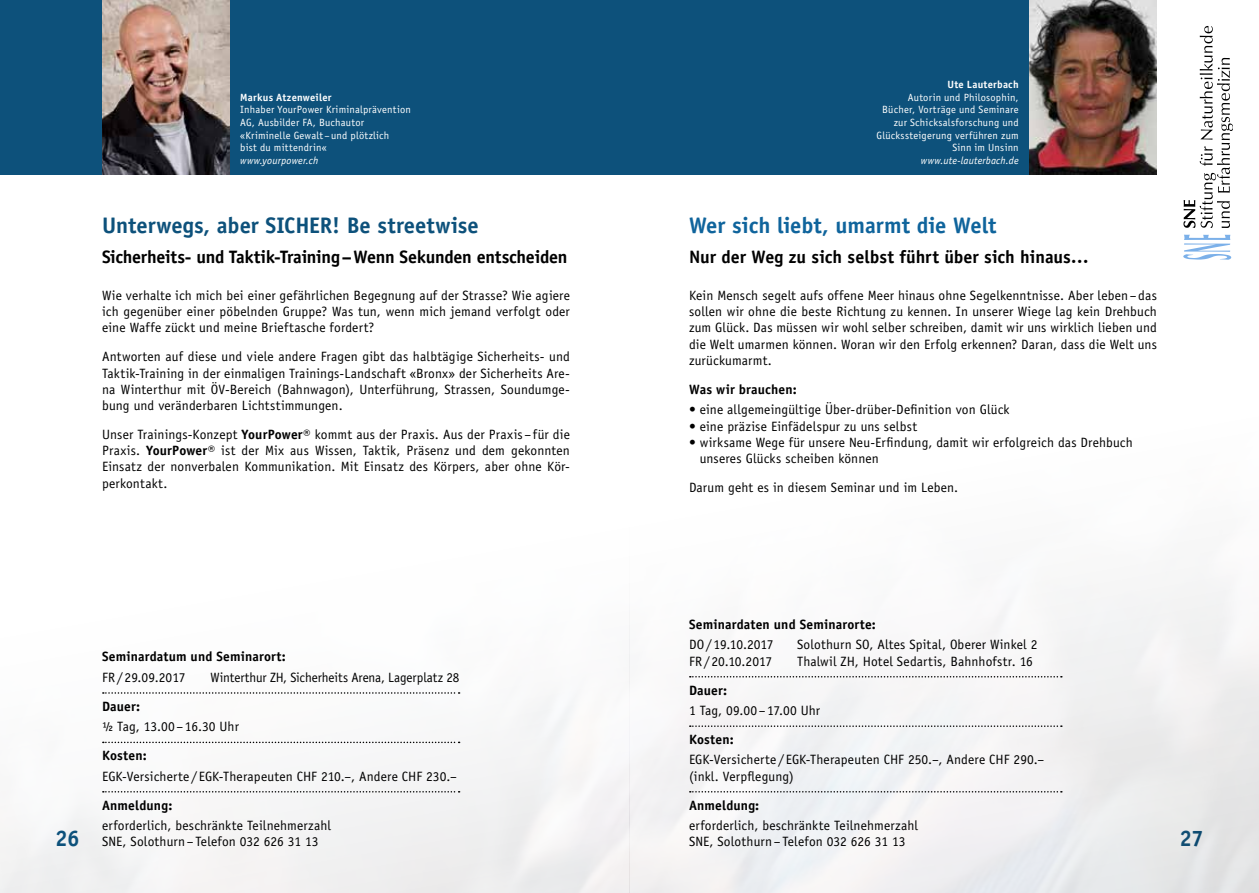
<style>
.page{position:relative;width:1259px;height:893px;background:#fff}
.page>*{position:absolute;margin:0;border:0;box-sizing:border-box;transform-origin:0 0}
.t1{font:700 22.5px "Officina Sans Std";color:#0d517b}
.t2{font:700 22.5px "Officina Sans Std";letter-spacing:-.005em;color:#0f649c}
.t3{font:700 18px "Officina Sans Std";letter-spacing:-.01em;color:#000}
.t4{font:13.5px/16.2px "Officina Sans Std";letter-spacing:.01em;color:#000}
.t5{font:700 13.5px "Officina Sans Std";letter-spacing:.01em;color:#000}
.t6{font:13.5px "Officina Sans Std";letter-spacing:-.01em;color:#000}
.t7{font:10.5px/12.6px "Officina Sans Std";letter-spacing:.02em;color:#fff}
.t8{font:italic 10.5px "Officina Sans Std";letter-spacing:.015em;color:#fff}
.t9{font:700 10.5px "Officina Sans Std";letter-spacing:.02em;color:#fff}
.s1{font-weight:700}
</style>
<div class="page">
<img style="left:0;top:692px;width:629px;height:201px">
<svg style="left:1183px;top:235px;width:48px;height:25px"></svg>
<svg style="left:1183px;top:26px;width:49px;height:202px"></svg>
<div style="left:0;top:0;width:629px;height:174px;background:#0d517b"></div>
<div style="left:629px;top:0;width:528px;height:174px;background:#0d517b"></div>
<img style="left:629px;top:579px;width:630px;height:314px">
<svg style="left:690px;top:676px;width:372px;height:1px"></svg>
<svg style="left:690px;top:725px;width:372px;height:2px"></svg>
<svg style="left:690px;top:791px;width:372px;height:1px"></svg>
<img style="left:102px;top:0;width:128px;height:174px">
<svg style="left:103px;top:692px;width:356px;height:2px"></svg>
<svg style="left:103px;top:742px;width:356px;height:1px"></svg>
<svg style="left:103px;top:791px;width:356px;height:1px"></svg>
<img style="left:1029px;top:0;width:128px;height:174px">
<p class="t9" style="left:240px;top:91px;width:93px">Markus Atzenweiler</p>
<p class="t7" style="left:240px;top:103px;width:172px">Inhaber YourPower Kriminalprävention<br>AG, Ausbilder FA, Buchautor «Kriminelle Gewalt–und plötzlich<br>bist du mittendrin«</p>
<p class="t8" style="left:240px;top:154px;width:80px">www.yourpower.ch</p>
<h1 class="t1" style="left:102px;top:211px;width:378px">Unterwegs, aber SICHER! Be streetwise</h1>
<h2 class="t3" style="left:102px;top:245px;width:467px">Sicherheits- und Taktik-Training–Wenn Sekunden entscheiden</h2>
<p class="t4" style="left:102px;top:287px;width:469px;text-align:justify">Wie verhalte ich mich bei einer gefährlichen Begegnung auf der Strasse? Wie agiere ich gegenüber einer pöbelnden Gruppe? Was tun, wenn mich jemand verfolgt oder eine Waffe zückt und meine Brieftasche fordert?</p>
<p class="t4" style="left:102px;top:349px;width:469px;text-align:justify">Antworten auf diese und viele andere Fragen gibt das halbtägige Sicherheits- und Taktik-Training in der einmaligen Trainings-Landschaft «Bronx» der Sicherheits Are&shy;na Winterthur mit ÖV-Bereich (Bahnwagon), Unterführung, Strassen, Soundumge&shy;bung und veränderbaren Lichtstimmungen.</p>
<p class="t4" style="left:102px;top:426px;width:469px;text-align:justify">Unser Trainings-Konzept <span class="s1">YourPower®</span> kommt aus der Praxis. Aus der Praxis –für die Praxis. <span class="s1">YourPower®</span> ist der Mix aus Wissen, Taktik, Präsenz und dem gekonnten Einsatz der nonverbalen Kommunikation. Mit Einsatz des Körpers, aber ohne Kör&shy;perkontakt.</p>
<p class="t9" style="left:947px;top:78px;width:73px">Ute Lauterbach</p>
<p class="t7" style="left:876px;top:91px;width:144px;text-align:right">Autorin und Philosophin,<br>Bücher, Vorträge und Seminare zur Schicksalsforschung und<br>Glückssteigerung verführen zum<br>Sinn im Unsinn</p>
<p class="t8" style="left:921px;top:154px;width:99px">www.ute-lauterbach.de</p>
<h1 class="t2" style="left:689px;top:211px;width:309px">Wer sich liebt, umarmt die Welt</h1>
<h2 class="t3" style="left:689px;top:245px;width:401px">Nur der Weg zu sich selbst führt über sich hinaus…</h2>
<p class="t4" style="left:689px;top:287px;width:469px;text-align:justify">Kein Mensch segelt aufs offene Meer hinaus ohne Segelkenntnisse. Aber leben–das sollen wir ohne die beste Richtung zu kennen. In unserer Wiege lag kein Drehbuch zum Glück. Das müssen wir wohl selber schreiben, damit wir uns wirklich lieben und die Welt umarmen können. Woran wir den Erfolg erkennen? Daran, dass die Welt uns zurückumarmt.</p>
<p class="t5" style="left:689px;top:381px;width:109px">Was wir brauchen:</p>
<p class="t4" style="left:689px;top:402px;width:322px">• eine allgemeingültige Über-drüber-Definition von Glück</p>
<p class="t4" style="left:689px;top:418px;width:229px">• eine präzise Einfädelspur zu uns selbst</p>
<p class="t4" style="left:699px;top:434px;width:435px;text-indent:-11px">• wirksame Wege für unsere Neu-Erfindung, damit wir erfolgreich das Drehbuch unseres Glücks scheiben können</p>
<p class="t4" style="left:689px;top:479px;width:271px">Darum geht es in diesem Seminar und im Leben.</p>
<p class="t5" style="left:689px;top:616px;width:188px">Seminardaten und Seminarorte:</p>
<p class="t6" style="left:689px;top:637px;width:86px">DO/ 19.10.2017</p>
<p class="t4" style="left:797px;top:637px;width:242px">Solothurn SO, Altes Spital, Oberer Winkel 2</p>
<p class="t4" style="left:689px;top:653px;width:85px">FR/ 20.10.2017</p>
<p class="t4" style="left:797px;top:653px;width:237px">Thalwil ZH, Hotel Sedartis, Bahnhofstr. 16</p>
<p class="t5" style="left:689px;top:681px;width:40px">Dauer:</p>
<p class="t4" style="left:689px;top:702px;width:133px">1 Tag, 09.00–17.00 Uhr</p>
<p class="t5" style="left:689px;top:731px;width:46px">Kosten:</p>
<p class="t4" style="left:689px;top:752px;width:357px">EGK-Versicherte / EGK-Therapeuten CHF 250.–, Andere CHF 290.– (inkl. Verpflegung)</p>
<p class="t5" style="left:689px;top:796px;width:72px">Anmeldung:</p>
<p class="t4" style="left:689px;top:817px;width:230px">erforderlich, beschränkte Teilnehmerzahl<br>SNE, Solothurn–Telefon 032 626 31 13</p>
<p class="t5" style="left:102px;top:648px;width:185px">Seminardatum und Seminarort:</p>
<p class="t4" style="left:102px;top:669px;width:85px">FR/ 29.09.2017</p>
<p class="t6" style="left:210px;top:669px;width:250px">Winterthur ZH, Sicherheits Arena, Lagerplatz 28</p>
<p class="t5" style="left:102px;top:698px;width:40px">Dauer:</p>
<p class="t4" style="left:102px;top:718px;width:138px">½ Tag, 13.00– 16.30 Uhr</p>
<p class="t5" style="left:102px;top:747px;width:46px">Kosten:</p>
<p class="t4" style="left:102px;top:768px;width:356px">EGK-Versicherte / EGK-Therapeuten CHF 210.–, Andere CHF 230.–</p>
<p class="t5" style="left:102px;top:796px;width:72px">Anmeldung:</p>
<p class="t4" style="left:102px;top:817px;width:230px">erforderlich, beschränkte Teilnehmerzahl<br>SNE, Solothurn–Telefon 032 626 31 13</p>
<h1 class="t1" style="left:55px;top:824px;width:26px">26</h1>
<h1 class="t1" style="left:1179px;top:824px;width:26px">27</h1>
</div>
